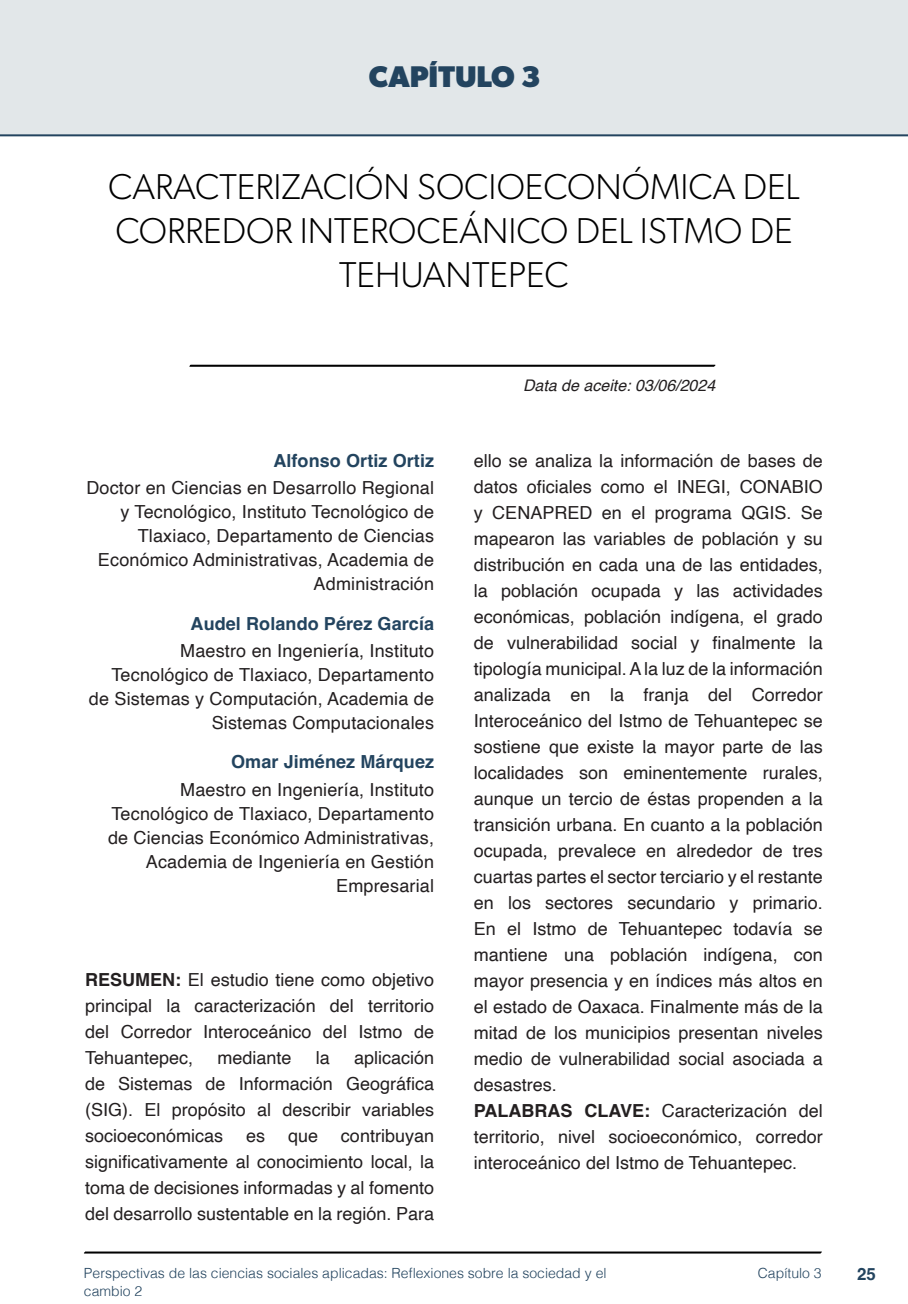
<style>
.page{position:relative;width:908px;height:1304px;background:#fff}
.page>*{position:absolute;margin:0;border:0;box-sizing:border-box;transform-origin:0 0}
.nome_artigos{font:300 36px/44px "Gibson";color:#000;text-align:center}
.capítulos{font:700 30px "Gibson";color:#23445f}
.Resumos_e_PC_TXT{font:18px/26px "Helvetica";color:#231f20;text-align:justify}
.info_autores{font:18px/24px "Helvetica";letter-spacing:.01em;color:#231f20;text-align:right}
.nome_autores{font:700 18px "Helvetica";letter-spacing:.005em;color:#23445f}
.t1{font:700 16.8px "Helvetica";color:#23445f}
.t2{font:italic 16px "Helvetica";color:#231f20}
.t3{font:300 14px/18px "Helvetica";color:#23445f}
.s1{font-weight:700}
</style>
<div class="page">
<svg style="left:84px;top:1251px;width:737px;height:3px;background:#515151"></svg>
<div style="left:0;top:0;width:907px;height:136px;background:#e2e7e9"></div>
<svg style="left:189px;top:364px;width:526px;height:3px;background:#4f4f4f"></svg>
<div style="left:44px;top:72px;width:68px;height:61px;background:#e2e7e9"></div>
<p class="capítulos" style="left:369px;top:58px;width:173px">CAPÍTULO 3</p>
<p class="nome_artigos" style="left:108px;top:164px;width:692px">CARACTERIZACIÓN SOCIOECONÓMICA DEL<br>CORREDOR INTEROCEÁNICO DEL ISTMO DE<br>TEHUANTEPEC</p>
<p class="nome_autores" style="left:273px;top:450px;width:162px">Alfonso Ortiz Ortiz</p>
<p class="info_autores" style="left:86px;top:477px;width:349px">Doctor en Ciencias en Desarrollo Regional y Tecnológico, Instituto Tecnológico de Tlaxiaco, Departamento de Ciencias Económico Administrativas, Academia de Administración</p>
<p class="nome_autores" style="left:190px;top:612px;width:245px">Audel Rolando Pérez García</p>
<p class="info_autores" style="left:89px;top:639px;width:346px">Maestro en Ingeniería, Instituto Tecnológico de Tlaxiaco, Departamento de Sistemas y Computación, Academia de Sistemas Computacionales</p>
<p class="nome_autores" style="left:231px;top:751px;width:204px">Omar Jiménez Márquez</p>
<p class="info_autores" style="left:108px;top:778px;width:327px">Maestro en Ingeniería, Instituto<br>Tecnológico de Tlaxiaco, Departamento de Ciencias Económico Administrativas,<br>Academia de Ingeniería en Gestión<br>Empresarial</p>
<p class="Resumos_e_PC_TXT" style="left:85px;top:967px;width:350px"><span class="s1">RESUMEN:</span> El estudio tiene como objetivo principal la caracterización del territorio del Corredor Interoceánico del Istmo de Tehuantepec,</p>
<p class="Resumos_e_PC_TXT" style="left:85px;top:1045px;width:350px;text-indent:269px">aplicación de Sistemas de Información Geográfica (SIG). El propósito al describir variables socioeconómicas</p>
<p class="Resumos_e_PC_TXT" style="left:217px;top:1045px;width:76px">mediante</p>
<p class="Resumos_e_PC_TXT" style="left:315px;top:1045px;width:16px">la</p>
<p class="Resumos_e_PC_TXT" style="left:85px;top:1123px;width:350px;text-indent:256px">contribuyan significativamente al conocimiento local, la toma de decisiones informadas y al fomento del desarrollo sustentable en la región. Para</p>
<p class="Resumos_e_PC_TXT" style="left:246px;top:1123px;width:21px">es</p>
<p class="Resumos_e_PC_TXT" style="left:288px;top:1123px;width:32px">que</p>
<p class="t2" style="left:523px;top:373px;width:194px">Data de aceite: 03/06/2024</p>
<p class="Resumos_e_PC_TXT" style="left:473px;top:448px;width:350px">ello se analiza la información de bases de datos oficiales como el INEGI, CONABIO y CENAPRED en el programa QGIS. Se mapearon las variables de población y su distribución en cada una de las entidades, la población ocupada y las actividades económicas, población indígena, el grado de vulnerabilidad social y finalmente la tipología municipal. A la luz de la información analizada en la franja del Corredor Interoceánico del Istmo de Tehuantepec se sostiene que existe la mayor parte de las localidades son eminentemente rurales, aunque un tercio de éstas propenden a la transición urbana. En cuanto a la población ocupada, prevalece en alrededor de tres cuartas partes el sector terciario y el restante en los sectores secundario y primario.<br>En el Istmo de Tehuantepec todavía se mantiene una población indígena, con mayor presencia y en índices más altos en el estado de Oaxaca. Finalmente más de la mitad de los municipios presentan niveles medio de vulnerabilidad social asociada a desastres.</p>
<p class="Resumos_e_PC_TXT" style="left:473px;top:1098px;width:350px"><span class="s1">PALABRAS CLAVE:</span> Caracterización del territorio, nivel socioeconómico, corredor interoceánico del Istmo de Tehuantepec.</p>
<p class="t3" style="left:84px;top:1263px;width:524px">Perspectivas de las ciencias sociales aplicadas: Reflexiones sobre la sociedad y el cambio 2</p>
<p class="t3" style="left:757px;top:1263px;width:65px">Capítulo 3</p>
<p class="t1" style="left:856px;top:1264px;width:20px">25</p>
</div>
